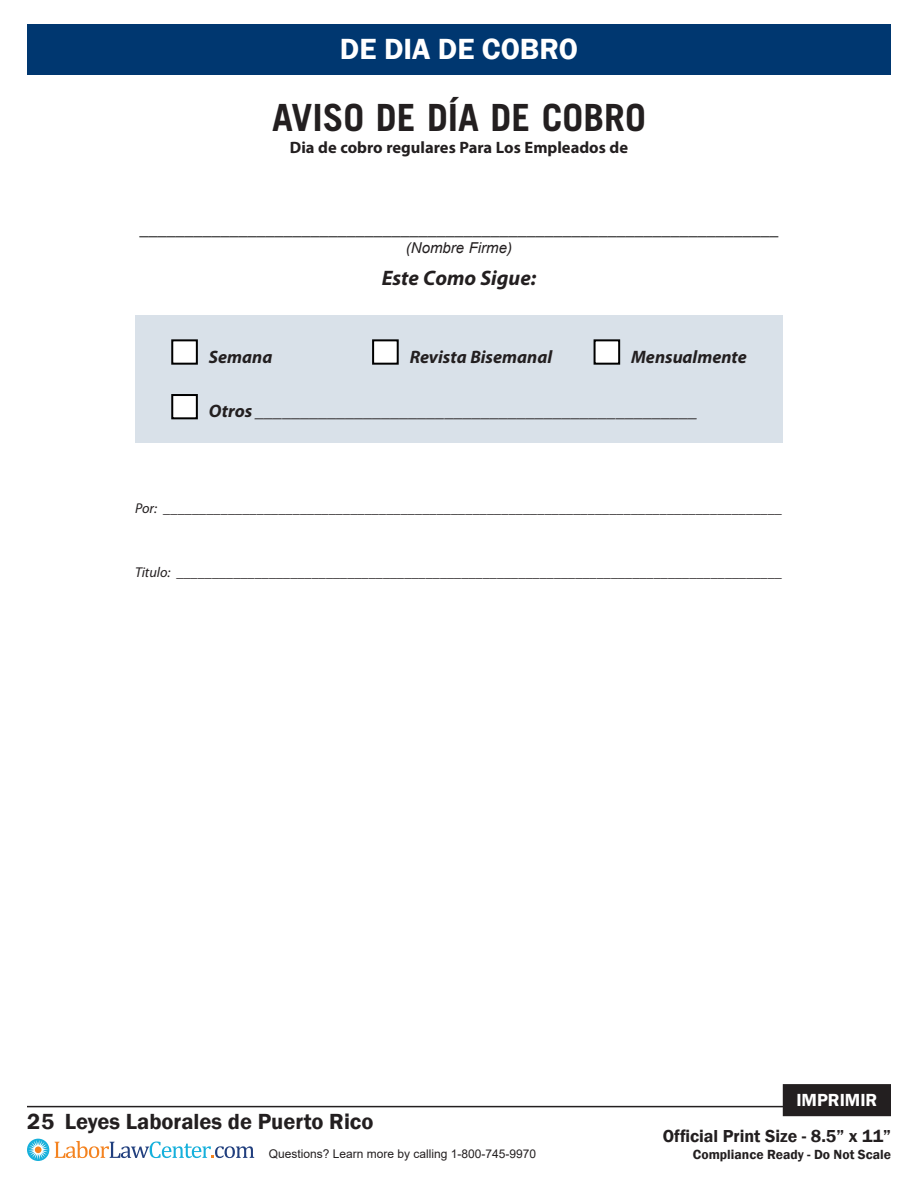
<style>
.page{position:relative;width:918px;height:1188px;background:#fff}
.page>*{position:absolute;margin:0;border:0;box-sizing:border-box;transform-origin:0 0}
.t1{font:700 37.5px "Trade Gothic";color:#231f20}
.t2{font:600 30px "Franklin Gothic";color:#fff}
.t3{font:600 22.5px "Franklin Gothic";color:#231f20}
.t4{font:italic 700 21px "Myriad Pro";color:#231f20}
.t5{font:italic 700 18px "Myriad Pro";color:#231f20}
.t6{font:18px "Myriad Pro";color:#000}
.t7{font:600 18px "Franklin Gothic";color:#fff}
.t8{font:600 17.85px "Franklin Gothic";color:#231f20}
.t9{font:700 16.5px "Myriad Pro";color:#231f20}
.t10{font:italic 15px "Arial";color:#231f20}
.t11{font:italic 14.25px "Myriad Pro";color:#231f20}
.t12{font:600 13.65px "Franklin Gothic";color:#231f20}
.t13{font:12px "Arial";color:#231f20}
</style>
<div class="page">
<hr style="left:27px;top:1106px;width:864px;height:1px;background:#231f20">
<svg style="left:27px;top:1139px;width:22px;height:22px"></svg>
<div style="left:35px;top:1146px;width:7px;height:7px;background:#f58320;border-radius:50%"></div>
<svg style="left:55px;top:1141px;width:199px;height:17px"></svg>
<div style="left:784px;top:1086px;width:106px;height:29px;background:#231f20"></div>
<div style="left:783px;top:1084px;width:108px;height:32px;border:3px solid #231f20"></div>
<div style="left:27px;top:24px;width:864px;height:50px;background:#003770"></div>
<div style="left:135px;top:315px;width:648px;height:128px;background:#d9e1e9"></div>
<div style="left:171px;top:339px;width:27px;height:26px;background:#fff;border:2px solid #000"></div>
<div style="left:372px;top:339px;width:27px;height:26px;background:#fff;border:2px solid #000"></div>
<div style="left:594px;top:339px;width:26px;height:26px;background:#fff;border:2px solid #000"></div>
<div style="left:171px;top:394px;width:27px;height:25px;background:#fff;border:2px solid #000"></div>
<p class="t2" style="left:340px;top:31px;width:240px">DE DIA DE COBRO</p>
<p class="t1" style="left:272px;top:95px;width:375px">AVISO DE DÍA DE COBRO</p>
<p class="t9" style="left:290px;top:137px;width:340px">Dia de cobro regulares Para Los Empleados de</p>
<p class="t6" style="left:140px;top:218px;width:640px">_______________________________________________________________________</p>
<p class="t10" style="left:406px;top:238px;width:108px">(Nombre Firme)</p>
<p class="t4" style="left:382px;top:264px;width:156px">Este Como Sigue:</p>
<p class="t5" style="left:209px;top:345px;width:65px">Semana</p>
<p class="t5" style="left:410px;top:345px;width:144px">Revista Bisemanal</p>
<p class="t5" style="left:631px;top:345px;width:117px">Mensualmente</p>
<p class="t5" style="left:209px;top:400px;width:490px">Otros _________________________________________________</p>
<p class="t11" style="left:135px;top:499px;width:649px">Por: ______________________________________________________________________________________</p>
<p class="t11" style="left:135px;top:564px;width:649px">Titulo: _____________________________________________________________________________________</p>
<p class="t7" style="left:796px;top:1089px;width:83px">IMPRIMIR</p>
<h3 class="t3" style="left:27px;top:1107px;width:348px">25 Leyes Laborales de Puerto Rico</h3>
<p class="t13" style="left:269px;top:1146px;width:269px">Questions? Learn more by calling 1-800-745-9970</p>
<p class="t8" style="left:663px;top:1125px;width:230px">Official Print Size - 8.5” x 11”</p>
<p class="t12" style="left:693px;top:1146px;width:200px">Compliance Ready - Do Not Scale</p>
</div>
